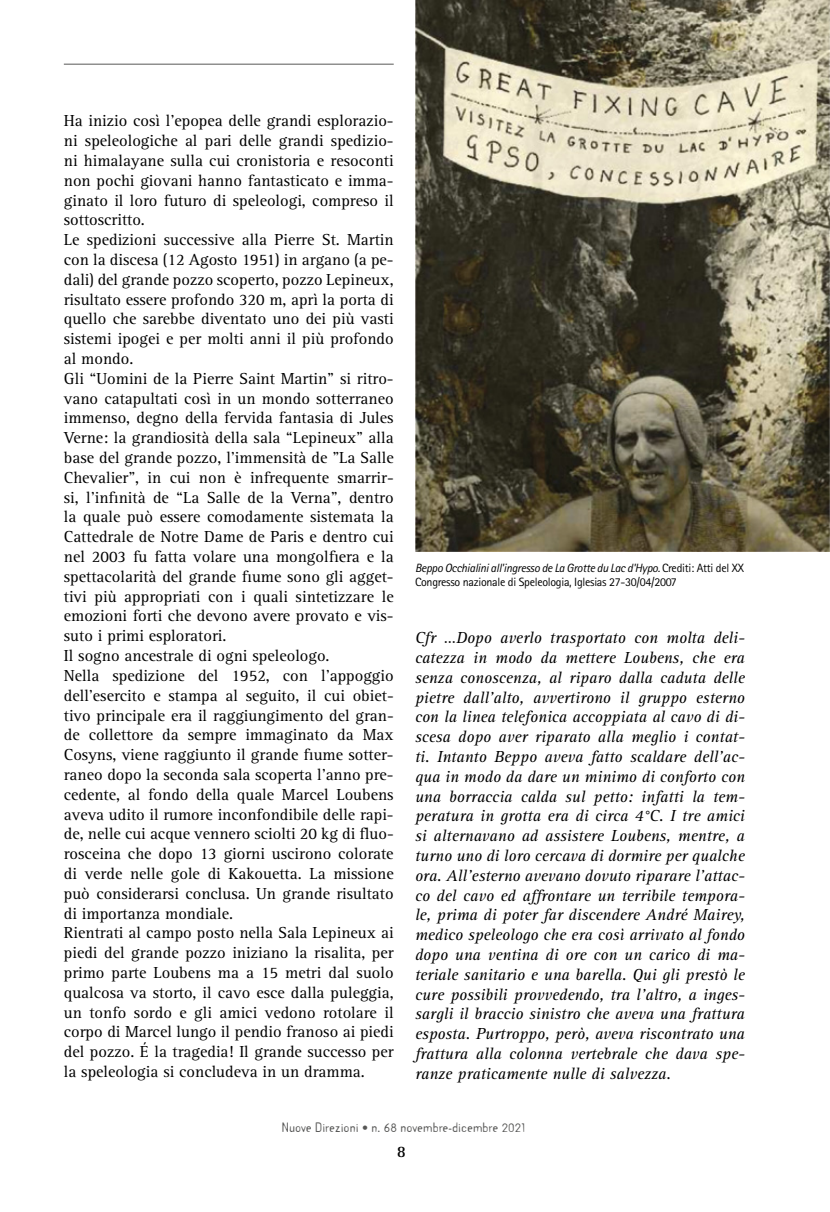
<style>
.page{position:relative;width:830px;height:1212px;background:#fff}
.page>*{position:absolute;margin:0;border:0;box-sizing:border-box;transform-origin:0 0}
.t1{font:16.5px/19.8px "Rotis Serif";color:#000}
.t2{font:italic 16.5px/19.8px "Rotis Serif";color:#000;text-align:justify}
.t3{font:700 16.5px "Rotis Serif";color:#000}
.t4{font:12px/14.4px "Rotis Sans Serif";letter-spacing:-.025em;color:#000}
.t5{font:12px "Template Gothic OT";color:#575756}
.s1{font-style:italic}
.s2{font-family:"Rotis Semi Serif"}
</style>
<div class="page">
<hr style="left:64px;top:64px;width:329px;height:1px;background:#575756">
<img style="left:415px;top:0;width:414px;height:551px">
<p class="t1" style="left:64px;top:112px;width:331px">Ha inizio così l’epopea delle grandi esplorazio&shy;ni speleologiche al pari delle grandi spedizio&shy;ni himalayane sulla cui cronistoria e resoconti non pochi giovani hanno fantasticato e imma&shy;ginato il loro futuro di speleologi, compreso il sottoscritto.<br>Le spedizioni successive alla Pierre St. Martin con la discesa (12 Agosto 1951) in argano (a pe&shy;dali) del grande pozzo scoperto, pozzo Lepineux, risultato essere profondo 320 m, aprì la porta di quello che sarebbe diventato uno dei più vasti sistemi ipogei e per molti anni il più profondo al mondo.<br>Gli “Uomini de la Pierre Saint Martin” si ritro&shy;vano catapultati così in un mondo sotterraneo immenso, degno della fervida fantasia di Jules Verne: la grandiosità della sala “Lepineux” alla base del grande pozzo, l’immensità de ”La Salle Chevalier”, in cui non è infrequente smarrir&shy;si, l’infinità de “La Salle de la Verna”, dentro la quale può essere comodamente sistemata la Cattedrale de Notre Dame de Paris e dentro cui nel 2003 fu fatta volare una mongolfiera e la spettacolarità del grande fiume sono gli agget&shy;tivi più appropriati con i quali sintetizzare le emozioni forti che devono avere provato e vis&shy;suto i primi esploratori.<br>Il sogno ancestrale di ogni speleologo.<br>Nella spedizione del 1952, con l’appoggio dell’esercito e stampa al seguito, il cui obiet&shy;tivo principale era il raggiungimento del gran&shy;de collettore da sempre immaginato da Max Cosyns, viene raggiunto il grande fiume sotter&shy;raneo dopo la seconda sala scoperta l’anno pre&shy;cedente, al fondo della quale Marcel Loubens aveva udito il rumore inconfondibile delle rapi&shy;de, nelle cui acque vennero sciolti 20 kg di fluo&shy;rosceina che dopo 13 giorni uscirono colorate di verde nelle gole di Kakouetta. La missione può considerarsi conclusa. Un grande risultato di importanza mondiale.<br>Rientrati al campo posto nella Sala Lepineux ai piedi del grande pozzo iniziano la risalita, per primo parte Loubens ma a 15 metri dal suolo qualcosa va storto, il cavo esce dalla puleggia, un tonfo sordo e gli amici vedono rotolare il corpo di Marcel lungo il pendio franoso ai piedi del pozzo. É la tragedia! Il grande successo per la speleologia si concludeva in un dramma.</p>
<p class="t4" style="left:415px;top:561px;width:330px"><span class="s1">Beppo Occhialini all'ingresso de La Grotte du Lac d'Hypo.</span> Crediti: Atti del XX<br>Congresso nazionale di Speleologia, Iglesias 27-30/04/2007</p>
<p class="t2" style="left:415px;top:628px;width:331px">Cfr …Dopo averlo trasportato con molta deli&shy;catezza in modo da mettere Loubens, che era senza conoscenza, al riparo dalla caduta delle pietre dall’alto, avvertirono il gruppo esterno con la linea telefonica accoppiata al cavo di di&shy;scesa dopo aver riparato alla meglio i contat&shy;ti. Intanto Beppo aveva fatto scaldare dell’ac&shy;qua in modo da dare un minimo di conforto con una borraccia calda sul petto: infatti la tem&shy;peratura in grotta era di circa 4°C. I tre amici si alternavano ad assistere Loubens, mentre, a turno uno di loro cercava di dormire per qualche ora. All’esterno avevano dovuto riparare l’attac&shy;co del cavo ed affrontare un terribile tempora&shy;le, prima di poter far discendere André Mairey, medico speleologo che era così arrivato al fondo dopo una ventina di ore con un carico di ma&shy;teriale sanitario e una barella. Qui gli prestò le cure possibili provvedendo, tra l’altro, a inges&shy;sargli il braccio sinistro che aveva una frattura esposta. Purtroppo, però, aveva riscontrato una frattura alla colonna vertebrale che dava spe&shy;ranze praticamente nulle di salvezza.</p>
<p class="t5" style="left:282px;top:1121px;width:245px">Nuove Direzioni <span class="s2">•</span> n. 68 novembre-dicembre 2021</p>
<p class="t3" style="left:396px;top:1142px;width:11px">8</p>
</div>
